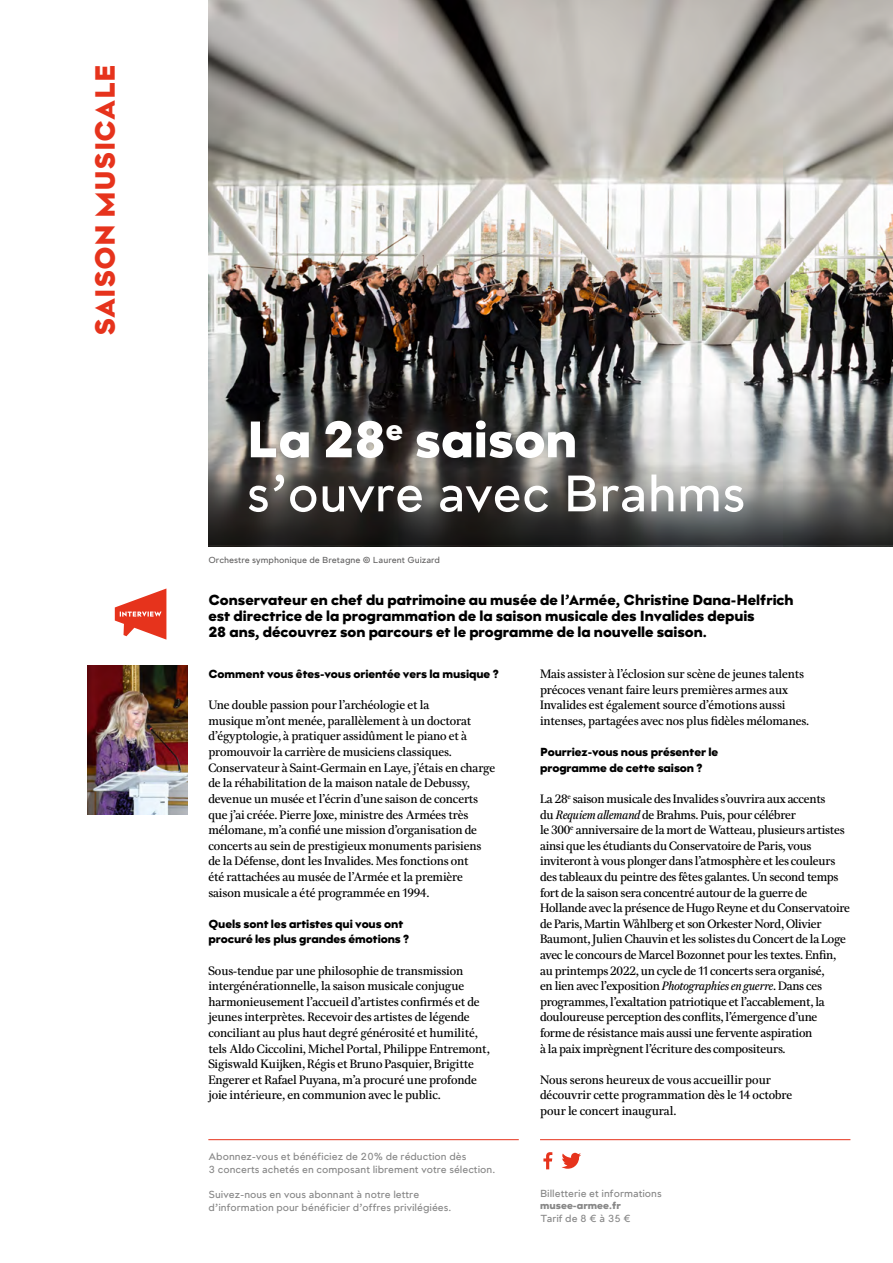
<style>
.page{position:relative;width:893px;height:1263px;background:#fff}
.page>*{position:absolute;margin:0;border:0;box-sizing:border-box;transform-origin:0 0}
.t1{font:52.5px "Kelvin Md AI Sansclair";color:#fff}
.t2{font:52.5px "Kelvin Md AI Sansnoir";color:#fff}
.t3{font:28.5px "Kelvin Md AI Sansnoir";color:#e6331c}
.t4{font:15px/15.8px "Kelvin Md AI Sansnoir";letter-spacing:-.005em;color:#000}
.t5{font:12px/15.6px "Kelvin Md AI Avecclair";letter-spacing:-.015em;color:#000}
.t6{font:12px/15.6px "Kelvin Md AI Sansnoir";letter-spacing:-.01em;color:#000}
.t7{font:10.5px/12.6px "Kelvin Md AI Sansclair";color:#878787}
.t8{font:10.5px "Kelvin Md AI Sansnoir";color:#878787}
.t9{font:9px "Kelvin Md AI Sansclair";color:#646363}
.s1{font-family:"Kelvin Md AI Avecclairitalique"}
</style>
<div class="page">
<img style="left:208px;top:0;width:685px;height:546px">
<hr style="left:208px;top:1139px;width:311px;height:1px;background:#e6331c">
<hr style="left:540px;top:1139px;width:310px;height:1px;background:#e6331c">
<svg style="left:562px;top:1153px;width:19px;height:16px"></svg>
<svg style="left:543px;top:1152px;width:9px;height:17px"></svg>
<svg style="left:208px;top:398px;width:685px;height:147px;background:#61605f"></svg>
<svg style="left:115px;top:588px;width:51px;height:52px"></svg>
<img style="left:88px;top:665px;width:99px;height:150px">
<h2 class="t3" style="left:91px;top:336px;width:273px;rotate:-90deg">SAISON MUSICALE</h2>
<h1 class="t2" style="left:247px;top:413px;width:332px">La 28<sup>e</sup> saison</h1>
<h1 class="t1" style="left:247px;top:467px;width:500px">s’ouvre avec Brahms</h1>
<p class="t9" style="left:208px;top:555px;width:233px">Orchestre symphonique de Bretagne © Laurent Guizard</p>
<p class="t4" style="left:208px;top:592px;width:587px">Conservateur en chef du patrimoine au musée de l’Armée, Christine Dana-Helfrich est directrice de la programmation de la saison musicale des Invalides depuis<br>28 ans, découvrez son parcours et le programme de la nouvelle saison.</p>
<p class="t6" style="left:208px;top:666px;width:292px">Comment vous êtes-vous orientée vers la musique ?</p>
<p class="t5" style="left:208px;top:697px;width:288px">Une double passion pour l’archéologie et la<br>musique m’ont menée, parallèlement à un doctorat d’égyptologie, à pratiquer assidûment le piano et à promouvoir la carrière de musiciens classiques.<br>Conservateur à Saint-Germain en Laye, j’étais en charge de la réhabilitation de la maison natale de Debussy, devenue un musée et l’écrin d’une saison de concerts que j’ai créée. Pierre Joxe, ministre des Armées très mélomane, m’a confié une mission d’organisation de concerts au sein de prestigieux monuments parisiens de la Défense, dont les Invalides. Mes fonctions ont<br>été rattachées au musée de l’Armée et la première saison musicale a été programmée en 1994.</p>
<p class="t6" style="left:208px;top:916px;width:203px">Quels sont les artistes qui vous ont procuré les plus grandes émotions ?</p>
<p class="t5" style="left:208px;top:963px;width:283px">Sous-tendue par une philosophie de transmission intergénérationnelle, la saison musicale conjugue harmonieusement l’accueil d’artistes confirmés et de jeunes interprètes. Recevoir des artistes de légende conciliant au plus haut degré générosité et humilité, tels Aldo Ciccolini, Michel Portal, Philippe Entremont, Sigiswald Kuijken, Régis et Bruno Pasquier, Brigitte Engerer et Rafael Puyana, m’a procuré une profonde joie intérieure, en communion avec le public.</p>
<p class="t5" style="left:540px;top:666px;width:271px">Mais assister à l’éclosion sur scène de jeunes talents précoces venant faire leurs premières armes aux Invalides est également source d’émotions aussi intenses, partagées avec nos plus fidèles mélomanes.</p>
<p class="t6" style="left:540px;top:744px;width:180px">Pourriez-vous nous présenter le programme de cette saison ?</p>
<p class="t5" style="left:540px;top:791px;width:312px">La 28<sup>e</sup> saison musicale des Invalides s’ouvrira aux accents<br>du <span class="s1">Requiem allemand</span> de Brahms. Puis, pour célébrer<br>le 300<sup>e</sup> anniversaire de la mort de Watteau, plusieurs artistes ainsi que les étudiants du Conservatoire de Paris, vous inviteront à vous plonger dans l’atmosphère et les couleurs des tableaux du peintre des fêtes galantes. Un second temps fort de la saison sera concentré autour de la guerre de Hollande avec la présence de Hugo Reyne et du Conservatoire de Paris, Martin Wåhlberg et son Orkester Nord, Olivier Baumont, Julien Chauvin et les solistes du Concert de la Loge avec le concours de Marcel Bozonnet pour les textes. Enfin, au printemps 2022, un cycle de 11 concerts sera organisé,<br>en lien avec l’exposition <span class="s1">Photographies en guerre</span>. Dans ces programmes, l’exaltation patriotique et l’accablement, la douloureuse perception des conflits, l’émergence d’une forme de résistance mais aussi une fervente aspiration<br>à la paix imprègnent l’écriture des compositeurs.</p>
<p class="t5" style="left:540px;top:1072px;width:254px">Nous serons heureux de vous accueillir pour découvrir cette programmation dès le 14 octobre pour le concert inaugural.</p>
<p class="t7" style="left:208px;top:1151px;width:288px">Abonnez-vous et bénéficiez de 20% de réduction dès<br>3 concerts achetés en composant librement votre sélection.</p>
<p class="t7" style="left:208px;top:1189px;width:244px">Suivez-nous en vous abonnant à notre lettre d’information pour bénéficier d’offres privilégiées.</p>
<p class="t7" style="left:540px;top:1187px;width:123px">Billetterie et informations</p>
<p class="t8" style="left:540px;top:1200px;width:82px">musee-armee.fr</p>
<p class="t7" style="left:540px;top:1212px;width:92px">Tarif de 8 € à 35 €</p>
</div>
